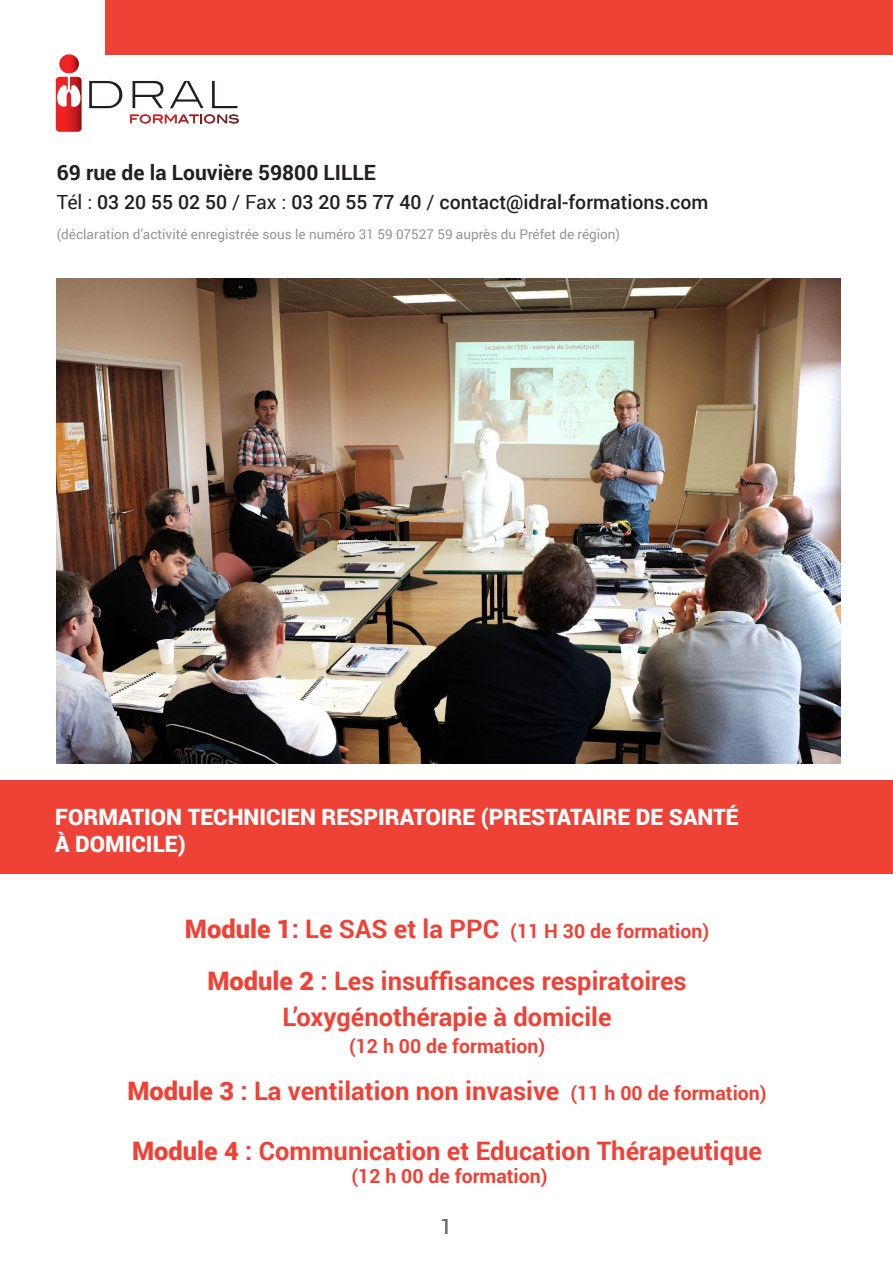
<style>
.page{position:relative;width:893px;height:1263px;background:#fff}
.page>*{position:absolute;margin:0;border:0;box-sizing:border-box;transform-origin:0 0}
.t1{font:700 25.5px "Roboto";color:#ee4237}
.t2{font:900 22.5px "Roboto";color:#fff}
.t3{font:700 21px "Roboto";color:#231f20}
.t4{font:21px "Roboto";color:#6c6d70}
.t5{font:700 19.5px "Roboto";color:#ee4237}
.t6{font:500 19.5px "Roboto";color:#231f20}
.t7{font:13.5px "Roboto";color:#939598}
.t8{font:11.7px "Blair Md ITCTT Medium";color:#ee2323}
.s1{color:#bf181e}
.s2{color:#8e1b22}
.s3{font-weight:400}
.s4{font-weight:900;font-size:25.5px}
.s5{font-size:25.5px}
.s6{font-weight:900}
.s7{font-size:19.5px}
</style>
<div class="page">
<div style="left:53px;top:74px;width:32px;height:61px;border:3px solid #fff;border-radius:5px"></div>
<svg style="left:54px;top:54px;width:187px;height:79px"></svg>
<div style="left:105px;top:0;width:788px;height:54px;background:#ee4237"></div>
<img style="left:57px;top:278px;width:783px;height:485px">
<div style="left:0;top:780px;width:893px;height:93px;background:#ee4237"></div>
<p class="t8" style="left:129px;top:110px;width:112px">FORM<span class="s1">ATIO</span><span class="s2">NS</span></p>
<p class="t3" style="left:57px;top:158px;width:321px">69 rue de la Louvière 59800 LILLE</p>
<p class="t6" style="left:57px;top:188px;width:653px"><span class="s3">Tél :</span> 03 20 55 02 50 <span class="s3">/ Fax :</span> 03 20 55 77 40 <span class="s3">/</span> contact@idral-formations.com</p>
<p class="t7" style="left:57px;top:224px;width:565px">(déclaration d’activité enregistrée sous le numéro 31 59 07527 59 auprès du Préfet de région)</p>
<p class="t2" style="left:55px;top:801px;width:685px">FORMATION TECHNICIEN RESPIRATOIRE (PRESTATAIRE DE SANTÉ</p>
<p class="t2" style="left:55px;top:828px;width:132px">À DOMICILE)</p>
<p class="t5" style="left:185px;top:917px;width:526px"><span class="s4">Module 1</span><span class="s5">: Le SAS et la PPC</span> (11 H 30 de formation)</p>
<p class="t1" style="left:207px;top:963px;width:481px"><span class="s6">Module 2</span> : Les insuffisances respiratoires</p>
<p class="t1" style="left:283px;top:999px;width:330px">L’oxygénothérapie à domicile</p>
<p class="t5" style="left:349px;top:1033px;width:198px">(12 h 00 de formation)</p>
<p class="t1" style="left:127px;top:1073px;width:641px"><span class="s6">Module 3</span> : La ventilation non invasive <span class="s7">(11 h 00 de formation)</span></p>
<p class="t1" style="left:132px;top:1132px;width:631px"><span class="s6">Module 4</span> : Communication et Education Thérapeutique</p>
<p class="t5" style="left:351px;top:1162px;width:198px">(12 h 00 de formation)</p>
<p class="t4" style="left:441px;top:1212px;width:13px">1</p>
</div>
